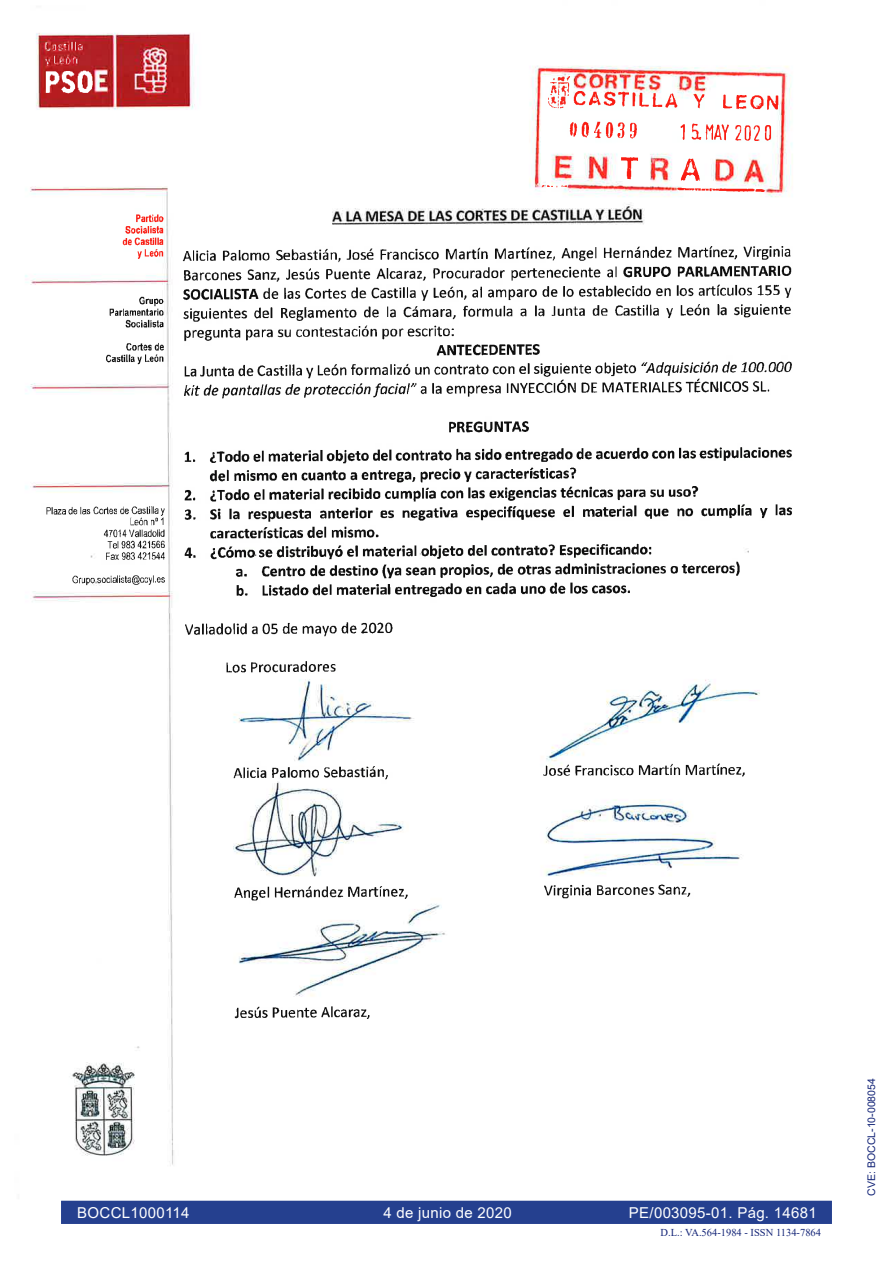
<style>
.page{position:relative;width:893px;height:1263px;background:#fff}
.page>*{position:absolute;margin:0;border:0;box-sizing:border-box;transform-origin:0 0}
.E_CVE{font:15px "Arial";letter-spacing:.02em;color:#fff}
.t1{font:10.5px "Times New Roman";color:#132477}
.t2{font:10.5px "Arial";color:#132477}
</style>
<div class="page">
<div style="left:60px;top:1200px;width:773px;height:25px;background:#25408f"></div>
<div style="left:60px;top:1199px;width:773px;height:26px;border:2px solid #fff"></div>
<img style="left:25px;top:33px;width:808px;height:1167px">
<img style="left:45px;top:41px;width:66px;height:52px">
<img style="left:548px;top:74px;width:22px;height:18px">
<img style="left:122px;top:92px;width:656px;height:154px">
<img style="left:45px;top:246px;width:747px;height:772px">
<p class="E_CVE" style="left:77px;top:1202px;width:114px">BOCCL1000114</p>
<p class="E_CVE" style="left:383px;top:1202px;width:130px">4 de junio de 2020</p>
<p class="E_CVE" style="left:629px;top:1202px;width:189px">PE/003095-01. Pág. 14681</p>
<p class="t1" style="left:661px;top:1225px;width:162px">D.L.: VA.564-1984 - ISSN 1134-7864</p>
<p class="t2" style="left:864px;top:1195px;width:119px;rotate:-90deg">CVE: BOCCL-10-008054</p>
</div>
